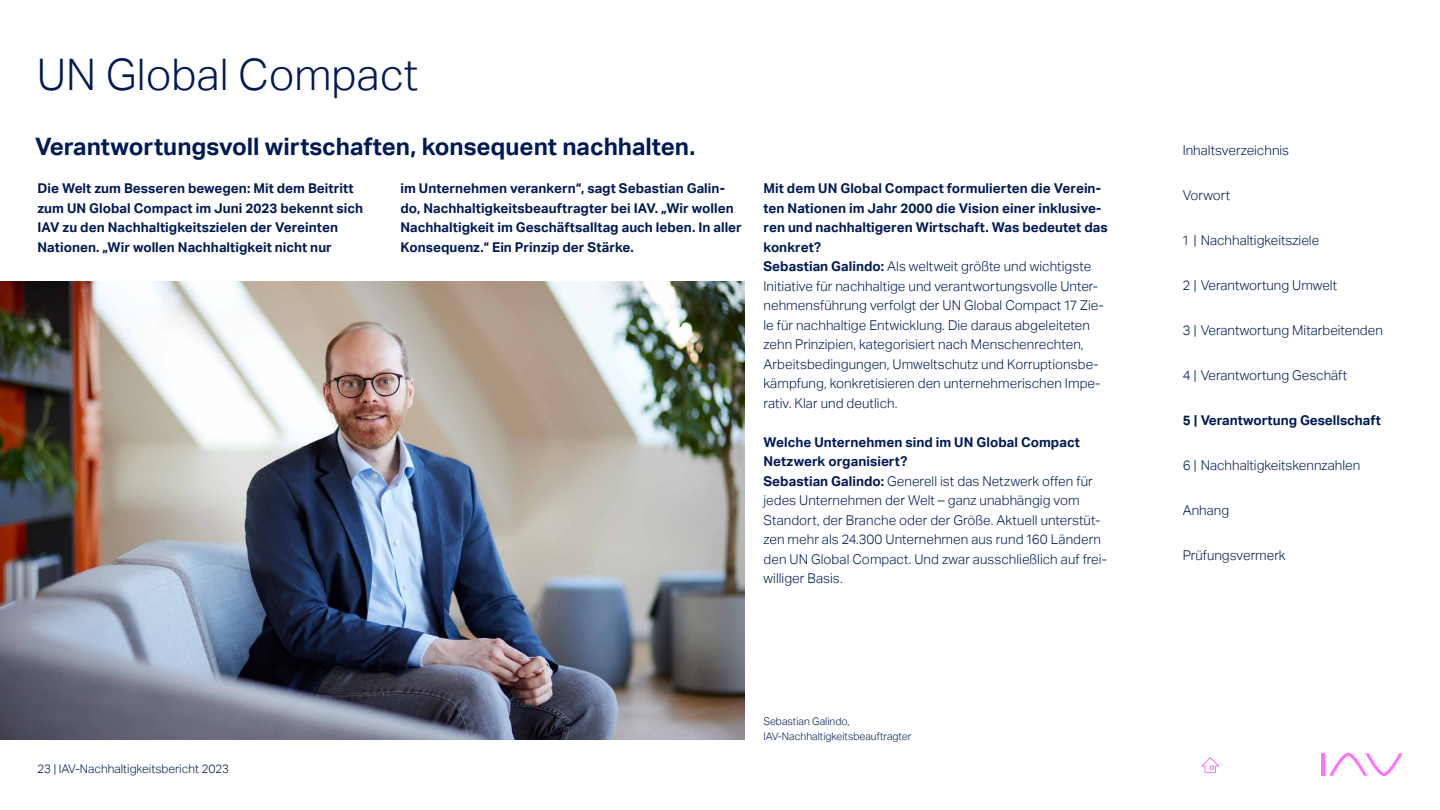
<style>
.page{position:relative;width:1440px;height:810px;background:#fff}
.page>*{position:absolute;margin:0;border:0;box-sizing:border-box;transform-origin:0 0}
.t1{font:300 43.5px "Aktiv Grotesk";color:#001a54}
.t2{font:700 24px "Aktiv Grotesk";color:#001a54}
.t3{font:300 13.5px/19.5px "Aktiv Grotesk";letter-spacing:.005em;color:#001a54}
.t4{font:700 13.5px/19.5px "Aktiv Grotesk";color:#001a54}
.t5{font:300 12px "Aktiv Grotesk";color:#001a54}
.t6{font:300 10.5px/15px "Aktiv Grotesk";color:#001a54}
.s1{font-weight:700}
</style>
<div class="page">
<hr style="left:1321px;top:753px;width:3px;height:23px;background:#ff73fa">
<svg style="left:1329px;top:753px;width:74px;height:23px"></svg>
<img style="left:0;top:281px;width:745px;height:459px">
<svg style="left:1201px;top:757px;width:18px;height:16px"></svg>
<h1 class="t1" style="left:37px;top:50px;width:383px">UN Global Compact</h1>
<h2 class="t2" style="left:35px;top:132px;width:662px">Verantwortungsvoll wirtschaften, konsequent nachhalten.</h2>
<p class="t4" style="left:38px;top:179px;width:327px">Die Welt zum Besseren bewegen: Mit dem Beitritt zum UN Global Compact im Juni 2023 bekennt sich IAV zu den Nachhaltigkeitszielen der Vereinten Nationen. „Wir wollen Nachhaltigkeit nicht nur</p>
<p class="t4" style="left:401px;top:179px;width:343px">im Unternehmen verankern“, sagt Sebastian Galin&shy;do, Nachhaltigkeitsbeauftragter bei IAV. „Wir wollen Nachhaltigkeit im Geschäftsalltag auch leben. In aller Konsequenz.“ Ein Prinzip der Stärke.</p>
<p class="t3" style="left:764px;top:179px;width:346px"><span class="s1">Mit dem UN Global Compact formulierten die Verein&shy;ten Nationen im Jahr 2000 die Vision einer inklusive&shy;ren und nachhaltigeren Wirtschaft. Was bedeutet das konkret?<br>Sebastian Galindo:</span> Als weltweit größte und wichtigste Initiative für nachhaltige und verantwortungsvolle Unter&shy;nehmensführung verfolgt der UN Global Compact 17 Zie&shy;le für nachhaltige Entwicklung. Die daraus abgeleiteten zehn Prinzipien, kategorisiert nach Menschenrechten, Arbeitsbedingungen, Umweltschutz und Korruptionsbe&shy;kämpfung, konkretisieren den unternehmerischen Impe&shy;rativ. Klar und deutlich.</p>
<p class="t3" style="left:764px;top:432px;width:345px"><span class="s1">Welche Unternehmen sind im UN Global Compact Netzwerk organisiert?<br>Sebastian Galindo:</span> Generell ist das Netzwerk offen für jedes Unternehmen der Welt – ganz unabhängig vom Standort, der Branche oder der Größe. Aktuell unterstüt&shy;zen mehr als 24.300 Unternehmen aus rund 160 Ländern den UN Global Compact. Und zwar ausschließlich auf frei&shy;williger Basis.</p>
<p class="t5" style="left:38px;top:761px;width:193px">23 | IAV-Nachhaltigkeitsbericht 2023</p>
<p class="t6" style="left:764px;top:713px;width:149px">Sebastian Galindo,<br>IAV-Nachhaltigkeitsbeauftragter</p>
<p class="t3" style="left:1183px;top:140px;width:108px">Inhaltsverzeichnis</p>
<p class="t3" style="left:1183px;top:185px;width:49px">Vorwort</p>
<p class="t3" style="left:1183px;top:230px;width:138px">1 | Nachhaltigkeitsziele</p>
<p class="t3" style="left:1183px;top:275px;width:156px">2 | Verantwortung Umwelt</p>
<p class="t3" style="left:1183px;top:320px;width:202px">3 | Verantwortung Mitarbeitenden</p>
<p class="t3" style="left:1183px;top:365px;width:166px">4 | Verantwortung Geschäft</p>
<p class="t4" style="left:1183px;top:410px;width:200px">5 | Verantwortung Gesellschaft</p>
<p class="t3" style="left:1183px;top:455px;width:179px">6 | Nachhaltigkeitskennzahlen</p>
<p class="t3" style="left:1183px;top:500px;width:48px">Anhang</p>
<p class="t3" style="left:1183px;top:545px;width:104px">Prüfungsvermerk</p>
</div>
